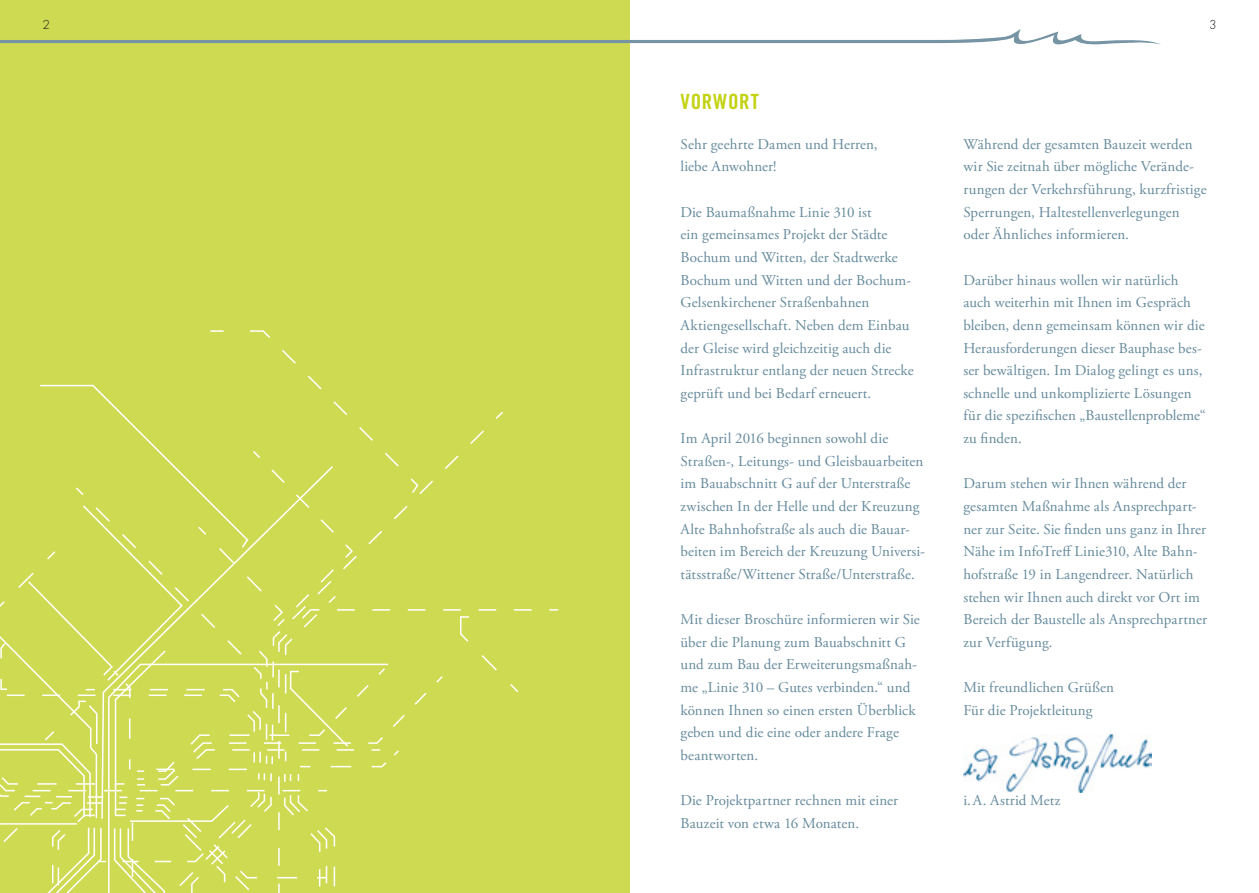
<style>
.page{position:relative;width:1259px;height:893px;background:#fff}
.page>*{position:absolute;margin:0;border:0;box-sizing:border-box;transform-origin:0 0}
.t1{font:21px "Trade Gothic LT Bold Cond Twenty";letter-spacing:.04em;color:#c3d212}
.t2{font:15px/22.6px "Adobe Garamond Pro";letter-spacing:.005em;color:#658a9c}
.t3{font:300 12px "Futura";color:#1a1a18}
</style>
<div class="page">
<div style="left:0;top:0;width:629px;height:893px;background:#cfda53"></div>
<img style="left:963px;top:734px;width:188px;height:59px">
<svg style="left:0;top:29px;width:1161px;height:16px"></svg>
<svg style="left:0;top:330px;width:531px;height:563px"></svg>
<p class="t3" style="left:43px;top:17px;width:9px">2</p>
<p class="t3" style="left:1209px;top:17px;width:9px">3</p>
<h1 class="t1" style="left:680px;top:88px;width:80px">VORWORT</h1>
<p class="t2" style="left:680px;top:133px;width:199px">Sehr geehrte Damen und Herren, liebe Anwohner!</p>
<p class="t2" style="left:680px;top:201px;width:235px">Die Baumaßnahme Linie 310 ist<br>ein gemeinsames Projekt der Städte Bochum und Witten, der Stadtwerke Bochum und Witten und der Bochum-Gelsenkirchener Straßenbahnen Aktiengesellschaft. Neben dem Einbau der Gleise wird gleichzeitig auch die Infrastruktur entlang der neuen Strecke geprüft und bei Bedarf erneuert.</p>
<p class="t2" style="left:680px;top:427px;width:246px">Im April 2016 beginnen sowohl die Straßen-, Leitungs- und Gleisbauarbeiten im Bauabschnitt G auf der Unterstraße zwischen In der Helle und der Kreuzung Alte Bahnhofstraße als auch die Bauar&shy;beiten im Bereich der Kreuzung Universi&shy;tätsstraße/Wittener Straße/Unterstraße.</p>
<p class="t2" style="left:680px;top:609px;width:241px">Mit dieser Broschüre informieren wir Sie über die Planung zum Bauabschnitt G und zum Bau der Erweiterungsmaßnah&shy;me „Linie 310 – Gutes verbinden.“ und können Ihnen so einen ersten Überblick geben und die eine oder andere Frage beantworten.</p>
<p class="t2" style="left:680px;top:790px;width:219px">Die Projektpartner rechnen mit einer<br>Bauzeit von etwa 16 Monaten.</p>
<p class="t2" style="left:963px;top:133px;width:245px">Während der gesamten Bauzeit werden wir Sie zeitnah über mögliche Verände&shy;rungen der Verkehrsführung, kurzfristige Sperrungen, Haltestellenverlegungen oder Ähnliches informieren.</p>
<p class="t2" style="left:963px;top:269px;width:244px">Darüber hinaus wollen wir natürlich auch weiterhin mit Ihnen im Gespräch bleiben, denn gemeinsam können wir die Herausforderungen dieser Bauphase bes&shy;ser bewältigen. Im Dialog gelingt es uns, schnelle und unkomplizierte Lösungen für die spezifischen „Baustellenprobleme“ zu finden.</p>
<p class="t2" style="left:963px;top:473px;width:245px">Darum stehen wir Ihnen während der gesamten Maßnahme als Ansprechpart&shy;ner zur Seite. Sie finden uns ganz in Ihrer Nähe im InfoTreff Linie310, Alte Bahn&shy;hofstraße 19 in Langendreer. Natürlich stehen wir Ihnen auch direkt vor Ort im Bereich der Baustelle als Ansprechpartner zur Verfügung.</p>
<p class="t2" style="left:963px;top:676px;width:152px">Mit freundlichen Grüßen<br>Für die Projektleitung</p>
<p class="t2" style="left:963px;top:790px;width:99px">i. A. Astrid Metz</p>
</div>
